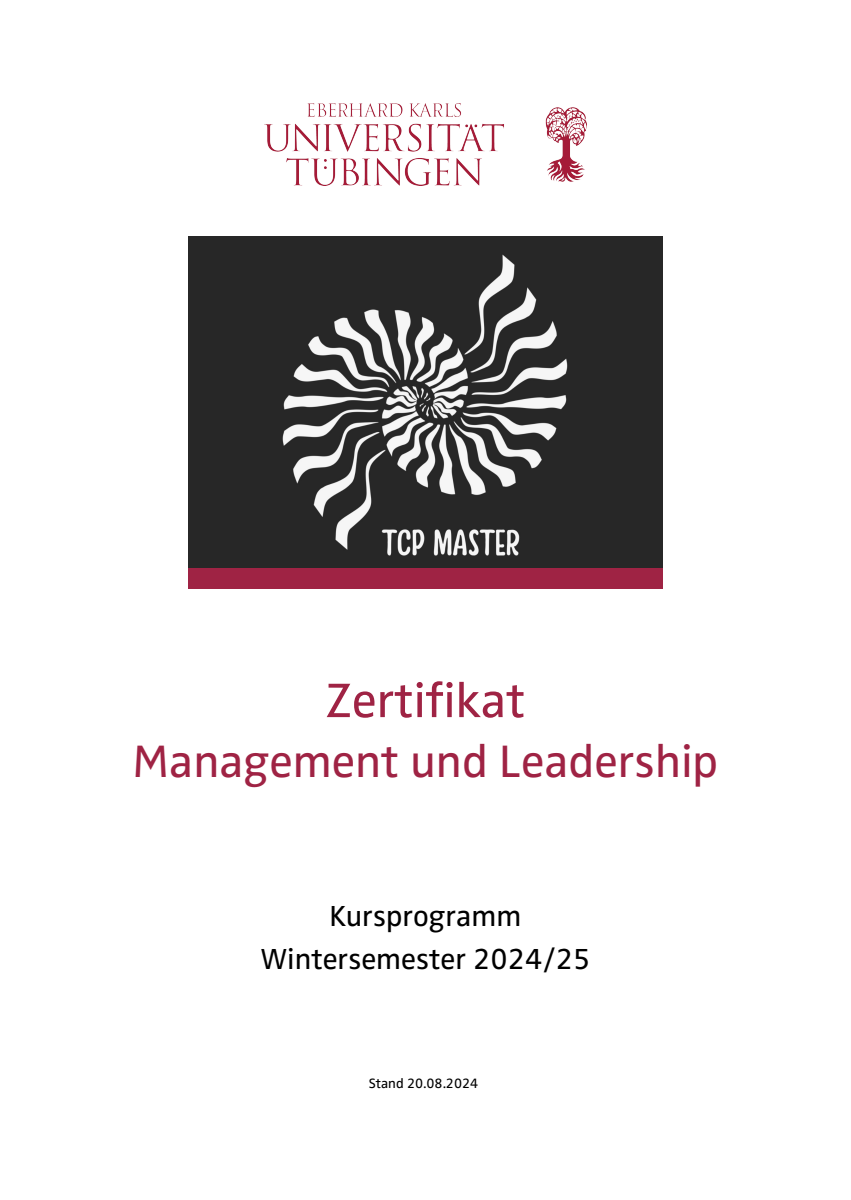
<style>
.page{position:relative;width:851px;height:1200px;background:#fff}
.page>*{position:absolute;margin:0;border:0;box-sizing:border-box;transform-origin:0 0}
.t1{font:50px "Zwo OT";color:#9f2344}
.t2{font:47px "Zwo OT";color:#9f2344}
.t3{font:30px/42.3px "Zwo OT";color:#000;text-align:center}
.t4{font:14px "Zwo OT";color:#000}
</style>
<div class="page">
<img style="left:265px;top:103px;width:321px;height:83px">
<img style="left:188px;top:237px;width:474px;height:332px">
<div style="left:188px;top:569px;width:474px;height:20px;background:#9f2344"></div>
<h1 class="t1" style="left:326px;top:678px;width:201px">Zertifikat</h1>
<h2 class="t2" style="left:133px;top:740px;width:587px">Management und Leadership</h2>
<p class="t3" style="left:260px;top:897px;width:331px">Kursprogramm<br>Wintersemester 2024/25</p>
<p class="t4" style="left:368px;top:1077px;width:111px">Stand 20.08.2024</p>
</div>
